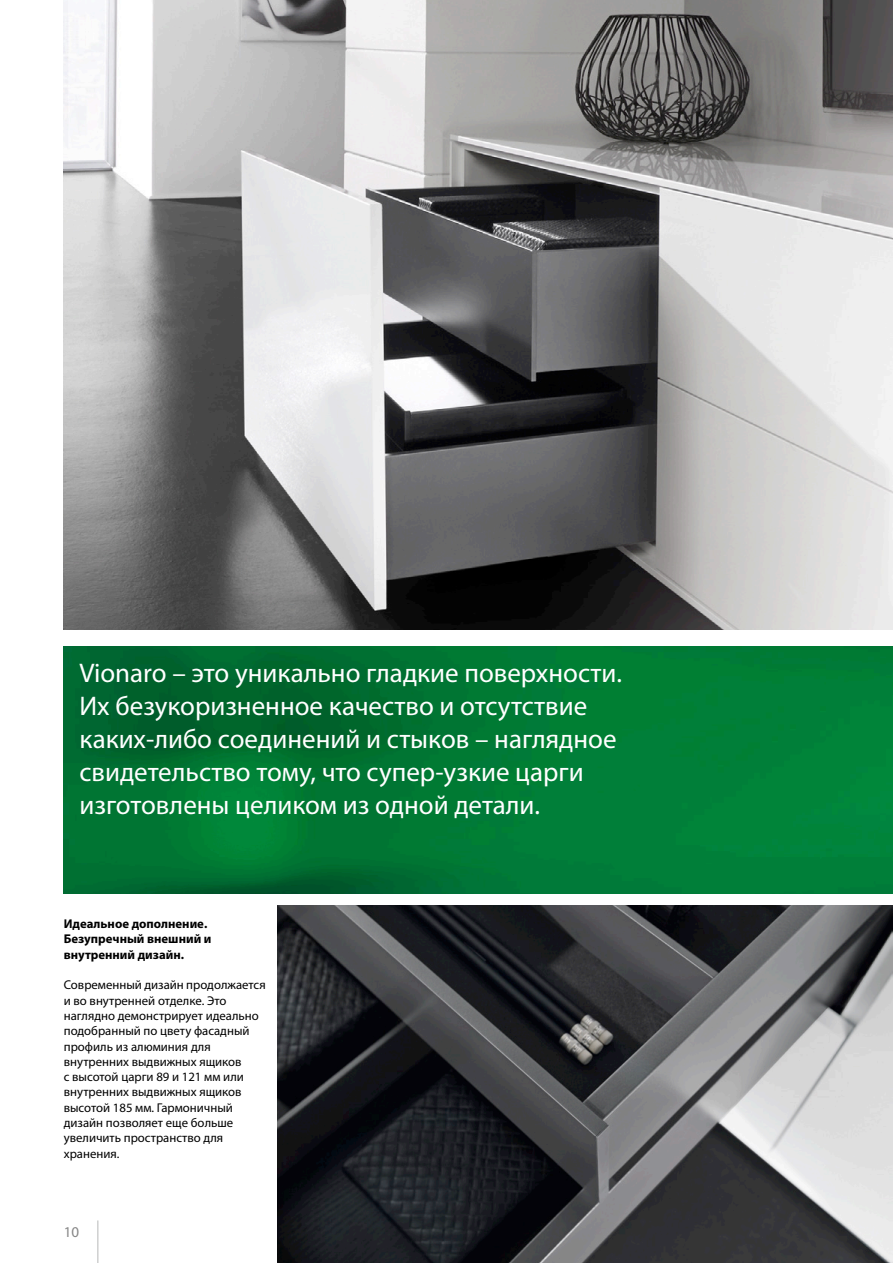
<style>
.page{position:relative;width:893px;height:1263px;background:#fff}
.page>*{position:absolute;margin:0;border:0;box-sizing:border-box;transform-origin:0 0}
.t1{font:27px/33px "Myriad Pro";color:#fff}
.t2{font:15px "Myriad Pro";color:#868686}
.t3{font:12.75px/15.3px "Myriad Pro";color:#000}
.t4{font:700 12.75px/15.3px "Myriad Pro";color:#000}
</style>
<div class="page">
<hr style="left:97px;top:1220px;width:2px;height:43px;background:#cfd0d0">
<img style="left:64px;top:646px;width:829px;height:247px">
<img style="left:277px;top:906px;width:616px;height:357px">
<img style="left:64px;top:0;width:829px;height:629px">
<h1 class="t1" style="left:80px;top:656px;width:544px">Vionaro – это уникально гладкие поверхности.<br>Их безукоризненное качество и отсутствие каких-либо соединений и стыков – наглядное свидетельство тому, что супер-узкие царги изготовлены целиком из одной детали.</h1>
<p class="t4" style="left:64px;top:916px;width:149px">Идеальное дополнение.<br>Безупречный внешний и внутренний дизайн.</p>
<p class="t3" style="left:64px;top:977px;width:203px">Современный дизайн продолжается и во внутренней отделке. Это наглядно демонстрирует идеально подобранный по цвету фасадный профиль из алюминия для внутренних выдвижных ящиков<br>с высотой царги 89 и 121 мм или внутренних выдвижных ящиков высотой 185 мм. Гармоничный дизайн позволяет еще больше увеличить пространство для хранения.</p>
<p class="t2" style="left:64px;top:1222px;width:17px">10</p>
</div>
